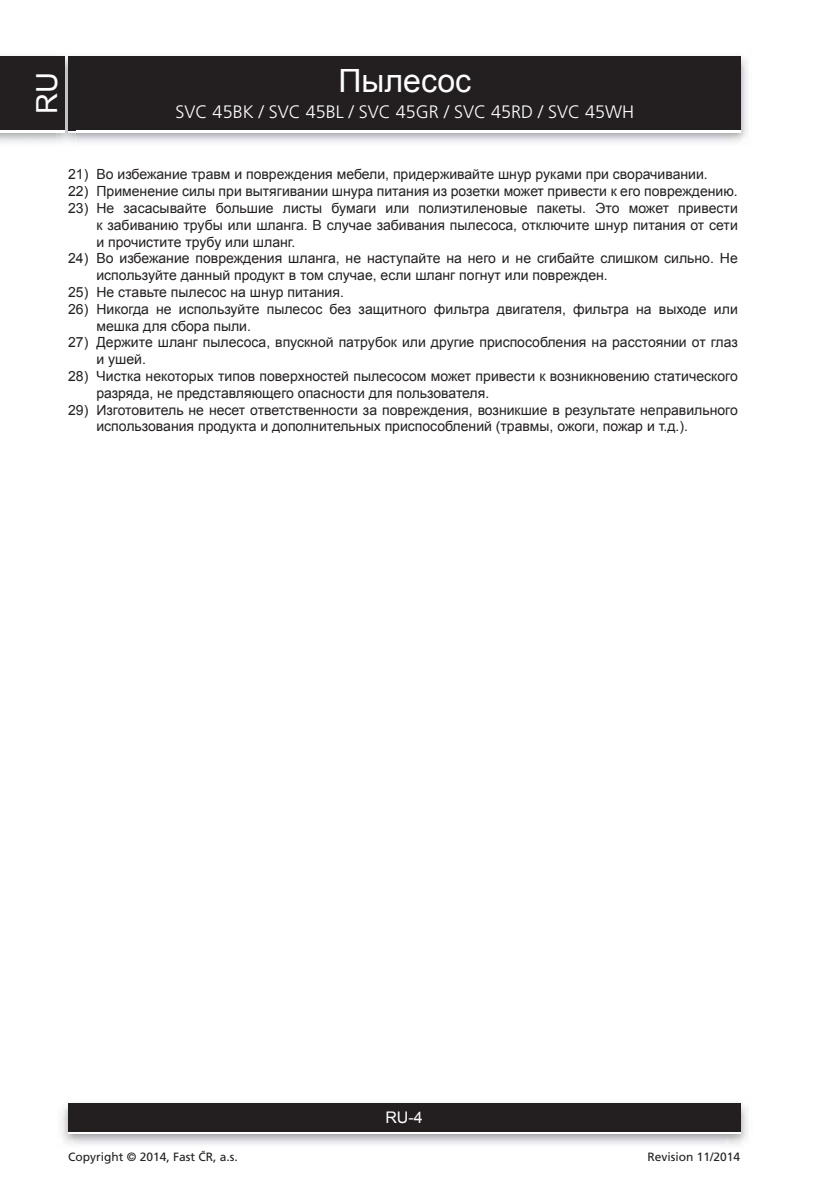
<style>
.page{position:relative;width:840px;height:1191px;background:#fff}
.page>*{position:absolute;margin:0;border:0;box-sizing:border-box;transform-origin:0 0}
.t1{font:32px "Arial";color:#fff}
.t2{font:29px "Arial";color:#fff}
.t3{font:300 18px "Frutiger CE";color:#fff}
.t4{font:16px "Arial";color:#fff}
.t5{font:14px/16.8px "Arial";color:#231f20}
.t6{font:12px "Frutiger CE";color:#231f20}
</style>
<div class="page">
<img style="left:0;top:56px;width:748px;height:87px">
<div style="left:68px;top:59px;width:672px;height:74px;background:#fff"></div>
<div style="left:68px;top:57px;width:672px;height:73px;background:#231f20"></div>
<img style="left:62px;top:1103px;width:686px;height:42px">
<div style="left:68px;top:1106px;width:672px;height:28px;background:linear-gradient(to right,#fff,#fff)"></div>
<div style="left:68px;top:1103px;width:672px;height:28px;background:#231f20"></div>
<img style="left:57px;top:56px;width:18px;height:87px">
<img style="left:68px;top:130px;width:7px;height:3px">
<svg style="left:68px;top:57px;width:7px;height:2px"></svg>
<img style="left:68px;top:59px;width:7px;height:71px">
<div style="left:0;top:59px;width:64px;height:74px;background:#fff"></div>
<div style="left:0;top:57px;width:64px;height:73px;background:#231f20"></div>
<h2 class="t2" style="left:31px;top:114px;width:43px;rotate:-90deg">RU</h2>
<h1 class="t1" style="left:338px;top:63px;width:134px">Пылесос</h1>
<p class="t3" style="left:175px;top:105px;width:460px">SVC 45BK / SVC 45BL / SVC 45GR / SVC 45RD / SVC 45WH</p>
<p class="t5" style="left:68px;top:166px;width:641px">21) Во избежание травм и повреждения мебели, придерживайте шнур руками при сворачивании.</p>
<p class="t5" style="left:68px;top:183px;width:670px">22) Применение силы при вытягивании шнура питания из розетки может привести к его повреждению.</p>
<p class="t5" style="left:96px;top:200px;width:642px;text-align:justify;text-indent:-28px">23) Не засасывайте большие листы бумаги или полиэтиленовые пакеты. Это может привести к забиванию трубы или шланга. В случае забивания пылесоса, отключите шнур питания от сети и прочистите трубу или шланг.</p>
<p class="t5" style="left:96px;top:250px;width:642px;text-indent:-28px">24) Во избежание повреждения шланга, не наступайте на него и не сгибайте слишком сильно. Не используйте данный продукт в том случае, если шланг погнут или поврежден.</p>
<p class="t5" style="left:68px;top:284px;width:277px">25) Не ставьте пылесос на шнур питания.</p>
<p class="t5" style="left:96px;top:300px;width:642px;text-indent:-28px">26) Никогда не используйте пылесос без защитного фильтра двигателя, фильтра на выходе или мешка для сбора пыли.</p>
<p class="t5" style="left:96px;top:334px;width:642px;text-indent:-28px">27) Держите шланг пылесоса, впускной патрубок или другие приспособления на расстоянии от глаз и ушей.</p>
<p class="t5" style="left:96px;top:368px;width:642px;text-indent:-28px">28) Чистка некоторых типов поверхностей пылесосом может привести к возникновению статического разряда, не представляющего опасности для пользователя.</p>
<p class="t5" style="left:96px;top:401px;width:642px;text-indent:-28px">29) Изготовитель не несет ответственности за повреждения, возникшие в результате неправильного использования продукта и дополнительных приспособлений (травмы, ожоги, пожар и т.д.).</p>
<p class="t4" style="left:385px;top:1108px;width:39px">RU-4</p>
<p class="t6" style="left:68px;top:1152px;width:171px">Copyright © 2014, Fast ČR, a.s.</p>
<p class="t6" style="left:647px;top:1152px;width:94px">Revision 11/2014</p>
</div>
